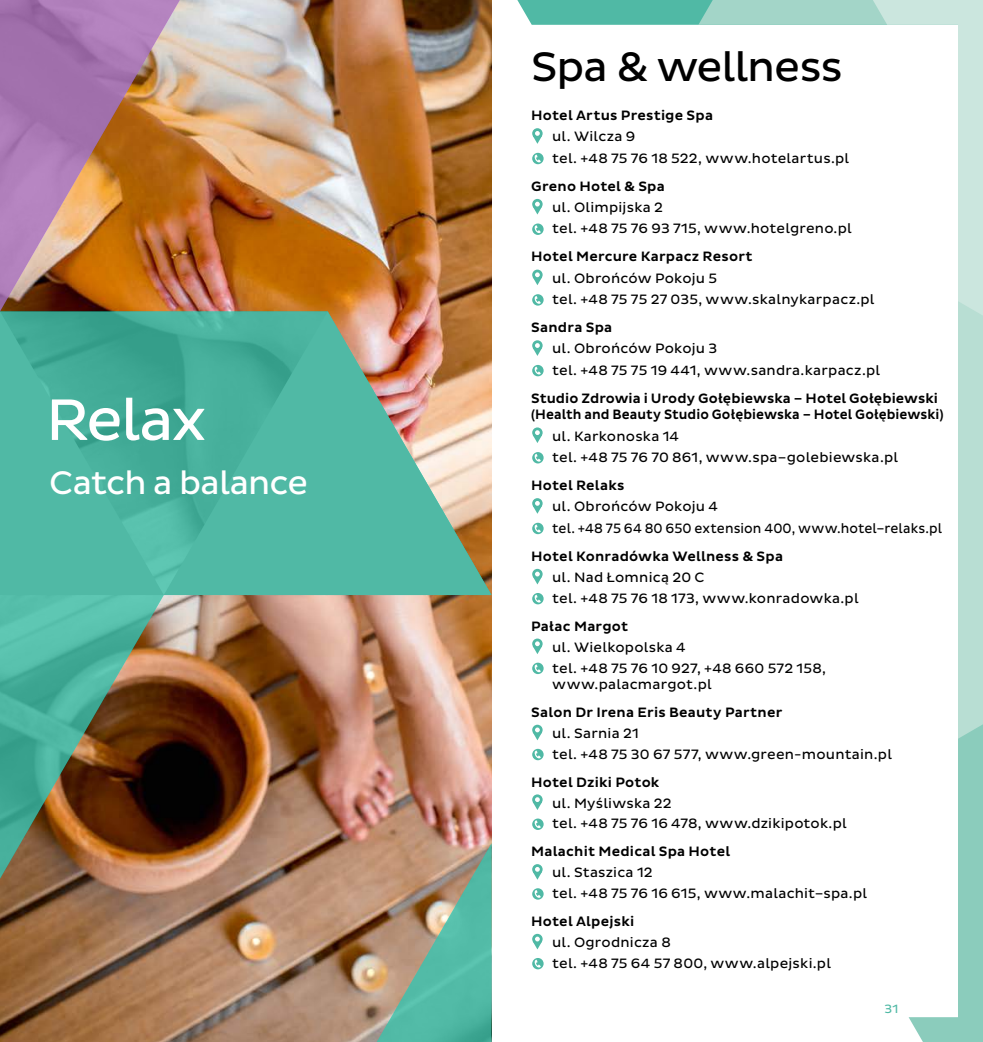
<style>
.page{position:relative;width:983px;height:1042px;background:#fff}
.page>*{position:absolute;margin:0;border:0;box-sizing:border-box;transform-origin:0 0}
.t1{font:59.5px "Pluto Sans";letter-spacing:-.04em;color:#fff}
.t2{font:42px "Pluto Sans";letter-spacing:-.025em;color:#000}
.t3{font:33.25px "Pluto Sans";letter-spacing:-.03em;color:#fff}
.t4{font:13.83px/21.3px "Pluto Sans";letter-spacing:.015em;color:#000}
.t5{font:500 13.83px/16.4px "Pluto Sans";letter-spacing:.015em;color:#000}
.t6{font:12.25px "Pluto Sans";color:#50b9a5}
</style>
<div class="page">
<svg style="left:517px;top:0;width:465px;height:25px;background:#8ccec0"></svg>
<div style="left:957px;top:22px;width:25px;height:1020px;background:#cbe6de"></div>
<svg style="left:908px;top:301px;width:74px;height:741px"></svg>
<div style="left:532px;top:128px;width:10px;height:11px;background:#50b9a5;border-radius:50%"></div>
<svg style="left:532px;top:131px;width:10px;height:13px"></svg>
<svg style="left:532px;top:153px;width:11px;height:11px"></svg>
<svg style="left:532px;top:199px;width:10px;height:10px"></svg>
<svg style="left:532px;top:202px;width:10px;height:12px"></svg>
<svg style="left:532px;top:223px;width:11px;height:12px"></svg>
<div style="left:532px;top:270px;width:10px;height:10px;background:#50b9a5;border-radius:50%"></div>
<svg style="left:532px;top:272px;width:10px;height:13px"></svg>
<svg style="left:532px;top:294px;width:11px;height:12px"></svg>
<div style="left:532px;top:340px;width:10px;height:11px;background:#50b9a5;border-radius:50%"></div>
<svg style="left:532px;top:343px;width:10px;height:13px"></svg>
<svg style="left:532px;top:365px;width:11px;height:11px"></svg>
<div style="left:532px;top:427px;width:10px;height:11px;background:#50b9a5;border-radius:50%"></div>
<svg style="left:532px;top:430px;width:10px;height:13px"></svg>
<svg style="left:532px;top:452px;width:11px;height:11px"></svg>
<svg style="left:532px;top:498px;width:10px;height:10px"></svg>
<svg style="left:532px;top:501px;width:10px;height:13px"></svg>
<svg style="left:532px;top:523px;width:11px;height:11px"></svg>
<svg style="left:532px;top:569px;width:10px;height:10px"></svg>
<svg style="left:532px;top:572px;width:10px;height:12px"></svg>
<svg style="left:532px;top:593px;width:11px;height:11px"></svg>
<svg style="left:532px;top:638px;width:10px;height:11px"></svg>
<svg style="left:532px;top:641px;width:10px;height:13px"></svg>
<svg style="left:532px;top:663px;width:11px;height:11px"></svg>
<div style="left:532px;top:725px;width:10px;height:10px;background:#50b9a5;border-radius:50%"></div>
<svg style="left:532px;top:727px;width:10px;height:13px"></svg>
<svg style="left:532px;top:749px;width:11px;height:11px"></svg>
<div style="left:532px;top:794px;width:10px;height:11px;background:#50b9a5;border-radius:50%"></div>
<svg style="left:532px;top:797px;width:10px;height:13px"></svg>
<svg style="left:532px;top:818px;width:11px;height:12px"></svg>
<svg style="left:532px;top:864px;width:10px;height:10px"></svg>
<svg style="left:532px;top:867px;width:10px;height:13px"></svg>
<svg style="left:532px;top:888px;width:11px;height:11px"></svg>
<div style="left:532px;top:934px;width:10px;height:10px;background:#50b9a5;border-radius:50%"></div>
<svg style="left:532px;top:936px;width:10px;height:13px"></svg>
<svg style="left:532px;top:958px;width:11px;height:11px"></svg>
<img style="left:0;top:0;width:491px;height:1042px">
<img style="left:0;top:0;width:189px;height:311px">
<img style="left:0;top:595px;width:164px;height:310px">
<svg style="left:368px;top:843px;width:123px;height:199px;background:#89a58d"></svg>
<svg style="left:0;top:311px;width:164px;height:284px;background:#48b19d"></svg>
<svg style="left:164px;top:311px;width:327px;height:284px;background:#6fb19b"></svg>
<h1 class="t1" style="left:46px;top:386px;width:162px">Relax</h1>
<h3 class="t3" style="left:49px;top:464px;width:260px">Catch a balance</h3>
<h2 class="t2" style="left:531px;top:43px;width:313px">Spa &amp; wellness</h2>
<p class="t5" style="left:531px;top:107px;width:183px">Hotel Artus Prestige Spa</p>
<p class="t4" style="left:552px;top:126px;width:298px">ul. Wilcza 9<br>tel. +48 75 76 18 522, www.hotelartus.pl</p>
<p class="t5" style="left:531px;top:178px;width:135px">Greno Hotel &amp; Spa</p>
<p class="t4" style="left:552px;top:197px;width:301px">ul. Olimpijska 2<br>tel. +48 75 76 93 715, www.hotelgreno.pl</p>
<p class="t5" style="left:531px;top:249px;width:223px">Hotel Mercure Karpacz Resort</p>
<p class="t4" style="left:552px;top:268px;width:324px">ul. Obrońców Pokoju 5<br>tel. +48 75 75 27 035, www.skalnykarpacz.pl</p>
<p class="t5" style="left:531px;top:319px;width:82px">Sandra Spa</p>
<p class="t4" style="left:552px;top:338px;width:329px">ul. Obrońców Pokoju 3<br>tel. +48 75 75 19 441, www.sandra.karpacz.pl</p>
<p class="t5" style="left:531px;top:390px;width:414px">Studio Zdrowia i Urody Gołębiewska – Hotel Gołębiewski (Health and Beauty Studio Gołębiewska – Hotel Gołębiewski)</p>
<p class="t4" style="left:552px;top:425px;width:347px">ul. Karkonoska 14<br>tel. +48 75 76 70 861, www.spa–golebiewska.pl</p>
<p class="t5" style="left:531px;top:477px;width:95px">Hotel Relaks</p>
<p class="t4" style="left:552px;top:496px;width:391px">ul. Obrońców Pokoju 4<br>tel. +48 75 64 80 650 extension 400, www.hotel–relaks.pl</p>
<p class="t5" style="left:531px;top:548px;width:253px">Hotel Konradówka Wellness &amp; Spa</p>
<p class="t4" style="left:552px;top:567px;width:308px">ul. Nad Łomnicą 20 C<br>tel. +48 75 76 18 173, www.konradowka.pl</p>
<p class="t5" style="left:531px;top:618px;width:98px">Pałac Margot</p>
<p class="t4" style="left:552px;top:637px;width:275px">ul. Wielkopolska 4<br>tel. +48 75 76 10 927, +48 660 572 158,</p>
<p class="t4" style="left:552px;top:674px;width:161px">www.palacmargot.pl</p>
<p class="t5" style="left:531px;top:704px;width:252px">Salon Dr Irena Eris Beauty Partner</p>
<p class="t4" style="left:552px;top:723px;width:341px">ul. Sarnia 21<br>tel. +48 75 30 67 577, www.green-mountain.pl</p>
<p class="t5" style="left:531px;top:774px;width:130px">Hotel Dziki Potok</p>
<p class="t4" style="left:552px;top:792px;width:296px">ul. Myśliwska 22<br>tel. +48 75 76 16 478, www.dzikipotok.pl</p>
<p class="t5" style="left:531px;top:844px;width:200px">Malachit Medical Spa Hotel</p>
<p class="t4" style="left:552px;top:862px;width:316px">ul. Staszica 12<br>tel. +48 75 76 16 615, www.malachit–spa.pl</p>
<p class="t5" style="left:531px;top:913px;width:105px">Hotel Alpejski</p>
<p class="t4" style="left:552px;top:932px;width:280px">ul. Ogrodnicza 8<br>tel. +48 75 64 57 800, www.alpejski.pl</p>
<p class="t6" style="left:884px;top:1001px;width:16px">31</p>
</div>
